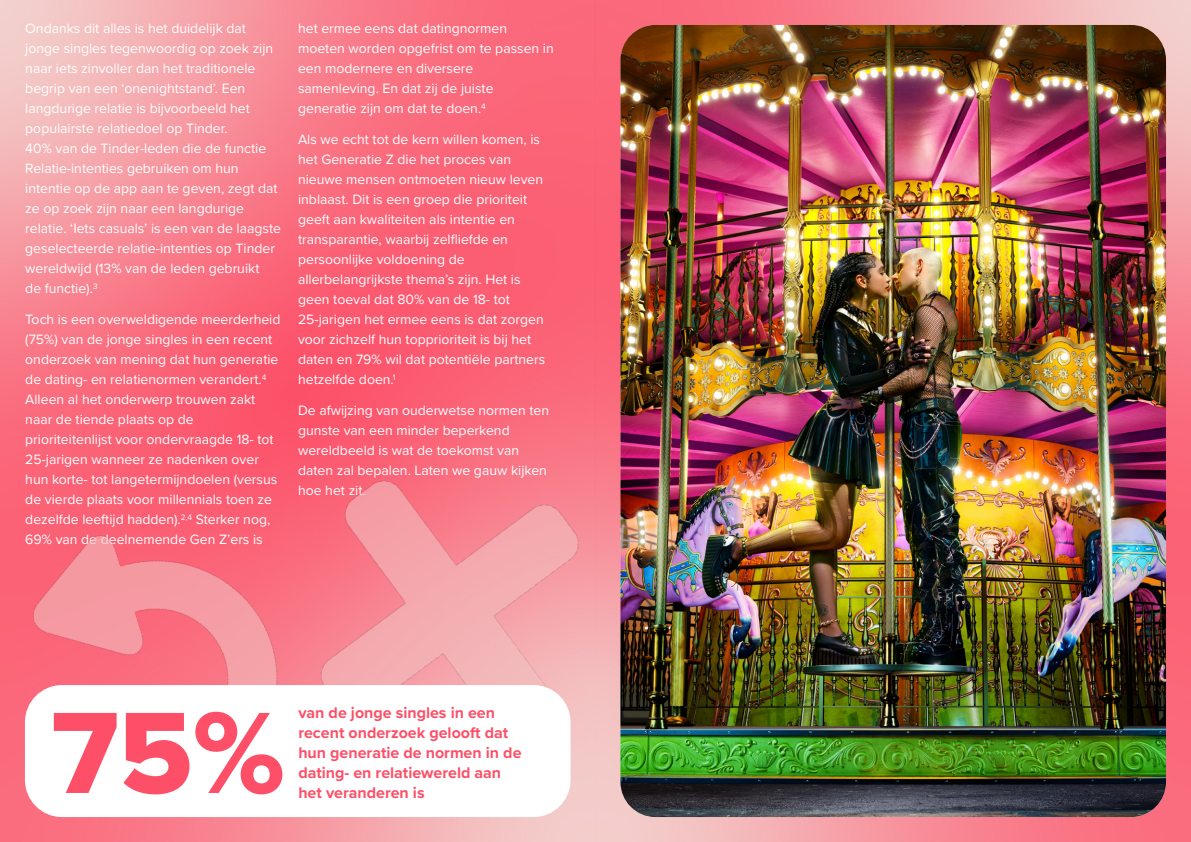
<style>
.page{position:relative;width:1191px;height:842px;background:#fff}
.page>*{position:absolute;margin:0;border:0;box-sizing:border-box;transform-origin:0 0}
.t1{font:120px "Proxima Nova Extrabld";color:#fd5068}
.t2{font:700 16px/20px "Proxima Nova";color:#fd5068}
.t3{font:14px/20px "Proxima Nova";color:#fff}
</style>
<div class="page">
<img style="left:0;top:0;width:1191px;height:842px">
<img style="left:450px;top:377px;width:233px;height:465px">
<img style="left:620px;top:25px;width:546px;height:792px">
<img style="left:0;top:364px;width:450px;height:478px">
<div style="left:25px;top:685px;width:545px;height:132px;background:#fff;border-radius:37px"></div>
<p class="t3" style="left:25px;top:18px;width:257px">Ondanks dit alles is het duidelijk dat jonge singles tegenwoordig op zoek zijn naar iets zinvoller dan het traditionele begrip van een ‘onenightstand’. Een langdurige relatie is bijvoorbeeld het populairste relatiedoel op Tinder.<br>40% van de Tinder-leden die de functie Relatie-intenties gebruiken om hun intentie op de app aan te geven, zegt dat ze op zoek zijn naar een langdurige relatie. ‘Iets casuals’ is een van de laagste geselecteerde relatie-intenties op Tinder wereldwijd (13% van de leden gebruikt<br>de functie).<sup>3</sup></p>
<p class="t3" style="left:25px;top:309px;width:257px">Toch is een overweldigende meerderheid (75%) van de jonge singles in een recent onderzoek van mening dat hun generatie de dating- en relatienormen verandert.<sup>4<br></sup>Alleen al het onderwerp trouwen zakt naar de tiende plaats op de prioriteitenlijst voor ondervraagde 18- tot 25-jarigen wanneer ze nadenken over hun korte- tot langetermijndoelen (versus de vierde plaats voor millennials toen ze dezelfde leeftijd hadden).<sup>2,4</sup> Sterker nog, 69% van de deelnemende Gen Z’ers is</p>
<p class="t3" style="left:298px;top:18px;width:257px">het ermee eens dat datingnormen moeten worden opgefrist om te passen in een modernere en diversere samenleving. En dat zij de juiste generatie zijn om dat te doen.<sup>4</sup></p>
<p class="t3" style="left:298px;top:129px;width:249px">Als we echt tot de kern willen komen, is het Generatie Z die het proces van nieuwe mensen ontmoeten nieuw leven inblaast. Dit is een groep die prioriteit geeft aan kwaliteiten als intentie en transparantie, waarbij zelfliefde en persoonlijke voldoening de allerbelangrijkste thema’s zijn. Het is geen toeval dat 80% van de 18- tot 25-jarigen het ermee eens is dat zorgen voor zichzelf hun topprioriteit is bij het daten en 79% wil dat potentiële partners hetzelfde doen.<sup>1</sup></p>
<p class="t3" style="left:298px;top:400px;width:253px">De afwijzing van ouderwetse normen ten gunste van een minder beperkend wereldbeeld is wat de toekomst van daten zal bepalen. Laten we gauw kijken hoe het zit.</p>
<h1 class="t1" style="left:51px;top:698px;width:235px">75%</h1>
<p class="t2" style="left:298px;top:702px;width:225px">van de jonge singles in een recent onderzoek gelooft dat hun generatie de normen in de dating- en relatiewereld aan</p>
<p class="t2" style="left:298px;top:782px;width:128px">het veranderen is</p>
</div>
